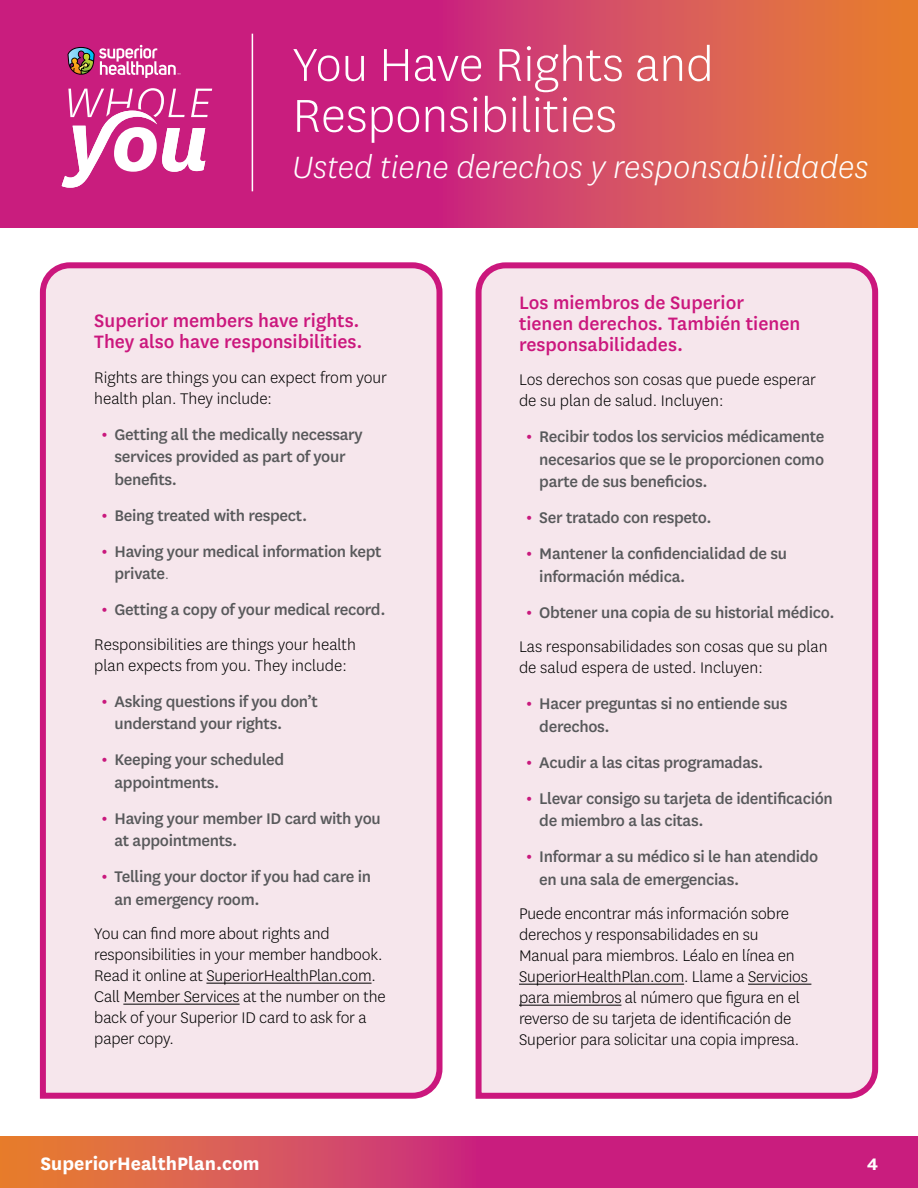
<style>
.page{position:relative;width:918px;height:1188px;background:#fff}
.page>*{position:absolute;margin:0;border:0;box-sizing:border-box;transform-origin:0 0}
.t1{font:300 54px/51px "Centene Sans";color:#fff}
.t2{font:italic 300 36px "Centene Sans";color:#fff}
.t3{font:500 21px/21px "Centene Sans";color:#cb177d}
.t4{font:700 21px "Centene Sans";color:#fff}
.t5{font:700 19.5px "Centene Sans";color:#fff}
.t6{font:500 18px/22.5px "Centene Sans";letter-spacing:-.02em;color:#58595b}
.t7{font:300 18px/21px "Centene Sans";letter-spacing:-.01em;color:#000}
.s1{font-style:italic;font-size:21px;color:#c9187d}
.s2{font-weight:300}
</style>
<div class="page">
<svg style="left:0;top:1137px;width:918px;height:51px;background:#d13c6a"></svg>
<svg style="left:0;top:0;width:918px;height:228px;background:#d23f68"></svg>
<svg style="left:62px;top:88px;width:150px;height:100px"></svg>
<hr style="left:252px;top:34px;width:1px;height:157px;background:#fff">
<svg style="left:68px;top:45px;width:112px;height:33px;background:#c55b93"></svg>
<div style="left:39px;top:262px;width:404px;height:837px;background:#f6e6ec"></div>
<div style="left:475px;top:262px;width:404px;height:837px;background:#f6e6ec"></div>
<hr style="left:206px;top:983px;width:166px;height:1px;background:#000">
<hr style="left:123px;top:1004px;width:117px;height:1px;background:#000">
<hr style="left:519px;top:984px;width:165px;height:1px;background:#000">
<hr style="left:748px;top:984px;width:63px;height:1px;background:#000">
<hr style="left:519px;top:1005px;width:102px;height:1px;background:#000">
<h2 class="t1" style="left:293px;top:37px;width:423px">You Have Rights and<br>Responsibilities</h2>
<h2 class="t2" style="left:293px;top:145px;width:578px">Usted tiene derechos y responsabilidades</h2>
<p class="t3" style="left:94px;top:309px;width:270px">Superior members have rights.<br>They also have responsibilities.</p>
<p class="t7" style="left:94px;top:366px;width:294px">Rights are things you can expect from your health plan. They include:</p>
<p class="t6" style="left:115px;top:422px;width:250px;text-indent:-14px"><span class="s1">•</span> Getting all the medically necessary services provided as part of your benefits.</p>
<p class="t6" style="left:101px;top:503px;width:208px"><span class="s1">•</span> Being treated with respect.</p>
<p class="t6" style="left:115px;top:539px;width:269px;text-indent:-14px"><span class="s1">•</span> Having your medical information kept private<span class="s2">.</span></p>
<p class="t6" style="left:101px;top:598px;width:286px"><span class="s1">•</span> Getting a copy of your medical record.</p>
<p class="t7" style="left:94px;top:633px;width:263px">Responsibilities are things your health plan expects from you. They include:</p>
<p class="t6" style="left:115px;top:689px;width:205px;text-indent:-14px"><span class="s1">•</span> Asking questions if you don’t understand your rights.</p>
<p class="t6" style="left:115px;top:748px;width:171px">Keeping your scheduled appointments.</p>
<p class="t6" style="left:115px;top:806px;width:268px;text-indent:-14px"><span class="s1">•</span> Having your member ID card with you at appointments.</p>
<p class="t6" style="left:115px;top:865px;width:258px;text-indent:-14px"><span class="s1">•</span> Telling your doctor if you had care in an emergency room.</p>
<p class="t7" style="left:94px;top:923px;width:293px">You can find more about rights and responsibilities in your member handbook.<br>Read it online at SuperiorHealthPlan.com.<br>Call Member Services at the number on the back of your Superior ID card to ask for a paper copy.</p>
<p class="t4" style="left:40px;top:1149px;width:221px">SuperiorHealthPlan.com</p>
<p class="t3" style="left:519px;top:291px;width:283px">Los miembros de Superior tienen derechos. También tienen responsabilidades.</p>
<p class="t7" style="left:519px;top:369px;width:299px">Los derechos son cosas que puede esperar de su plan de salud. Incluyen:</p>
<p class="t6" style="left:539px;top:425px;width:287px;text-align:justify;text-indent:-14px"><span class="s1">•</span> Recibir todos los servicios médicamente necesarios que se le proporcionen como parte de sus beneficios.</p>
<p class="t6" style="left:526px;top:506px;width:187px"><span class="s1">•</span> Ser tratado con respeto.</p>
<p class="t6" style="left:539px;top:542px;width:249px;text-indent:-14px"><span class="s1">•</span> Mantener la confidencialidad de su información médica.</p>
<p class="t6" style="left:526px;top:600px;width:310px"><span class="s1">•</span> Obtener una copia de su historial médico.</p>
<p class="t7" style="left:519px;top:636px;width:310px">Las responsabilidades son cosas que su plan de salud espera de usted. Incluyen:</p>
<p class="t6" style="left:539px;top:692px;width:250px;text-indent:-14px"><span class="s1">•</span> Hacer preguntas si no entiende sus derechos.</p>
<p class="t6" style="left:526px;top:750px;width:239px"><span class="s1">•</span> Acudir a las citas programadas.</p>
<p class="t6" style="left:539px;top:786px;width:295px;text-indent:-14px"><span class="s1">•</span> Llevar consigo su tarjeta de identificación de miembro a las citas.</p>
<p class="t6" style="left:539px;top:845px;width:281px;text-indent:-14px"><span class="s1">•</span> Informar a su médico si le han atendido en una sala de emergencias.</p>
<p class="t7" style="left:519px;top:903px;width:291px">Puede encontrar más información sobre derechos y responsabilidades en su Manual para miembros. Léalo en línea en SuperiorHealthPlan.com. Llame a Servicios para miembros al número que figura en el reverso de su tarjeta de identificación de Superior para solicitar una copia impresa.</p>
<p class="t5" style="left:867px;top:1151px;width:13px">4</p>
</div>
